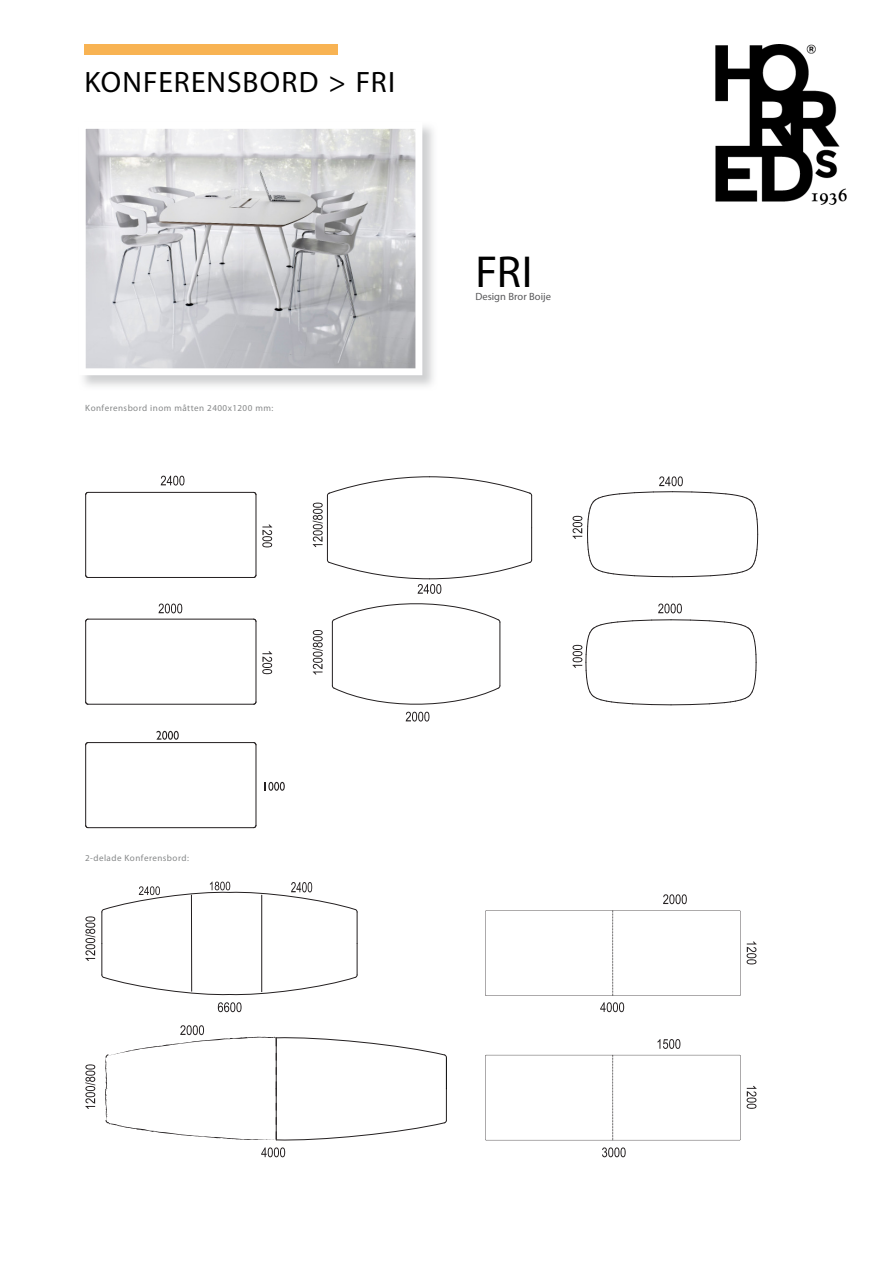
<style>
.page{position:relative;width:893px;height:1263px;background:#fff}
.page>*{position:absolute;margin:0;border:0;box-sizing:border-box;transform-origin:0 0}
.t1{font:45px "Myriad Pro";color:#000}
.t2{font:29.55px "Myriad Pro";letter-spacing:.04em;color:#000}
.t3{font:10.5px "Myriad Pro";color:#58585a}
.t4{font:9.15px "Myriad Pro";letter-spacing:.05em;color:#868889}
</style>
<div class="page">
<div style="left:84px;top:45px;width:253px;height:10px;background:#f8b353"></div>
<img style="left:83px;top:126px;width:350px;height:260px">
<svg style="left:83px;top:126px;width:339px;height:249px"></svg>
<hr style="left:255px;top:495px;width:1px;height:80px;background:#231f20">
<hr style="left:88px;top:492px;width:166px;height:1px;background:#231f20">
<hr style="left:88px;top:577px;width:166px;height:1px;background:#231f20">
<hr style="left:85px;top:495px;width:1px;height:80px;background:#231f20">
<svg style="left:262px;top:525px;width:10px;height:22px"></svg>
<svg style="left:161px;top:476px;width:23px;height:10px"></svg>
<svg style="left:327px;top:476px;width:205px;height:20px"></svg>
<hr style="left:531px;top:528px;width:1px;height:32px;background:#231f20">
<hr style="left:531px;top:496px;width:1px;height:32px;background:#231f20">
<hr style="left:327px;top:528px;width:1px;height:32px;background:#231f20">
<hr style="left:327px;top:496px;width:1px;height:32px;background:#231f20">
<svg style="left:313px;top:503px;width:10px;height:44px"></svg>
<svg style="left:327px;top:559px;width:205px;height:35px"></svg>
<svg style="left:572px;top:476px;width:186px;height:101px"></svg>
<hr style="left:255px;top:621px;width:1px;height:81px;background:#231f20">
<hr style="left:88px;top:619px;width:166px;height:1px;background:#231f20">
<hr style="left:88px;top:704px;width:166px;height:1px;background:#231f20">
<hr style="left:85px;top:621px;width:1px;height:81px;background:#231f20">
<svg style="left:262px;top:651px;width:10px;height:23px"></svg>
<svg style="left:158px;top:604px;width:24px;height:9px"></svg>
<svg style="left:156px;top:731px;width:23px;height:9px"></svg>
<svg style="left:265px;top:782px;width:20px;height:9px"></svg>
<hr style="left:255px;top:745px;width:1px;height:80px;background:#231f20">
<hr style="left:88px;top:742px;width:166px;height:1px;background:#231f20">
<hr style="left:88px;top:827px;width:166px;height:1px;background:#231f20">
<hr style="left:85px;top:745px;width:1px;height:80px;background:#231f20">
<hr style="left:499px;top:622px;width:1px;height:64px;background:#231f20">
<hr style="left:332px;top:622px;width:1px;height:64px;background:#231f20">
<svg style="left:332px;top:603px;width:168px;height:20px"></svg>
<svg style="left:313px;top:630px;width:10px;height:44px"></svg>
<svg style="left:332px;top:685px;width:168px;height:37px"></svg>
<svg style="left:658px;top:604px;width:24px;height:9px"></svg>
<svg style="left:572px;top:619px;width:184px;height:86px"></svg>
<hr style="left:101px;top:943px;width:1px;height:32px;background:#231f20">
<hr style="left:101px;top:912px;width:1px;height:31px;background:#231f20">
<hr style="left:357px;top:912px;width:1px;height:31px;background:#231f20">
<hr style="left:357px;top:943px;width:1px;height:32px;background:#231f20">
<svg style="left:101px;top:974px;width:256px;height:22px"></svg>
<svg style="left:85px;top:916px;width:10px;height:45px"></svg>
<hr style="left:191px;top:895px;width:1px;height:97px;background:#231f20">
<hr style="left:261px;top:895px;width:1px;height:97px;background:#231f20">
<svg style="left:218px;top:1002px;width:23px;height:10px"></svg>
<svg style="left:101px;top:882px;width:256px;height:31px"></svg>
<svg style="left:663px;top:894px;width:23px;height:10px"></svg>
<svg style="left:485px;top:911px;width:271px;height:101px"></svg>
<svg style="left:105px;top:1025px;width:342px;height:116px"></svg>
<svg style="left:261px;top:1147px;width:24px;height:10px"></svg>
<svg style="left:85px;top:1064px;width:10px;height:45px"></svg>
<svg style="left:485px;top:1055px;width:271px;height:86px"></svg>
<svg style="left:657px;top:1039px;width:23px;height:10px"></svg>
<svg style="left:602px;top:1147px;width:23px;height:10px"></svg>
<img style="left:715px;top:45px;width:131px;height:160px">
<h2 class="t2" style="left:84px;top:70px;width:312px">KONFERENSBORD &gt; FRI</h2>
<p class="t4" style="left:85px;top:404px;width:189px">Konferensbord inom måtten 2400x1200 mm:</p>
<h1 class="t1" style="left:475px;top:254px;width:59px">FRI</h1>
<p class="t3" style="left:475px;top:293px;width:77px">Design Bror Boije</p>
<p class="t4" style="left:85px;top:855px;width:105px">2-delade Konferensbord:</p>
</div>
